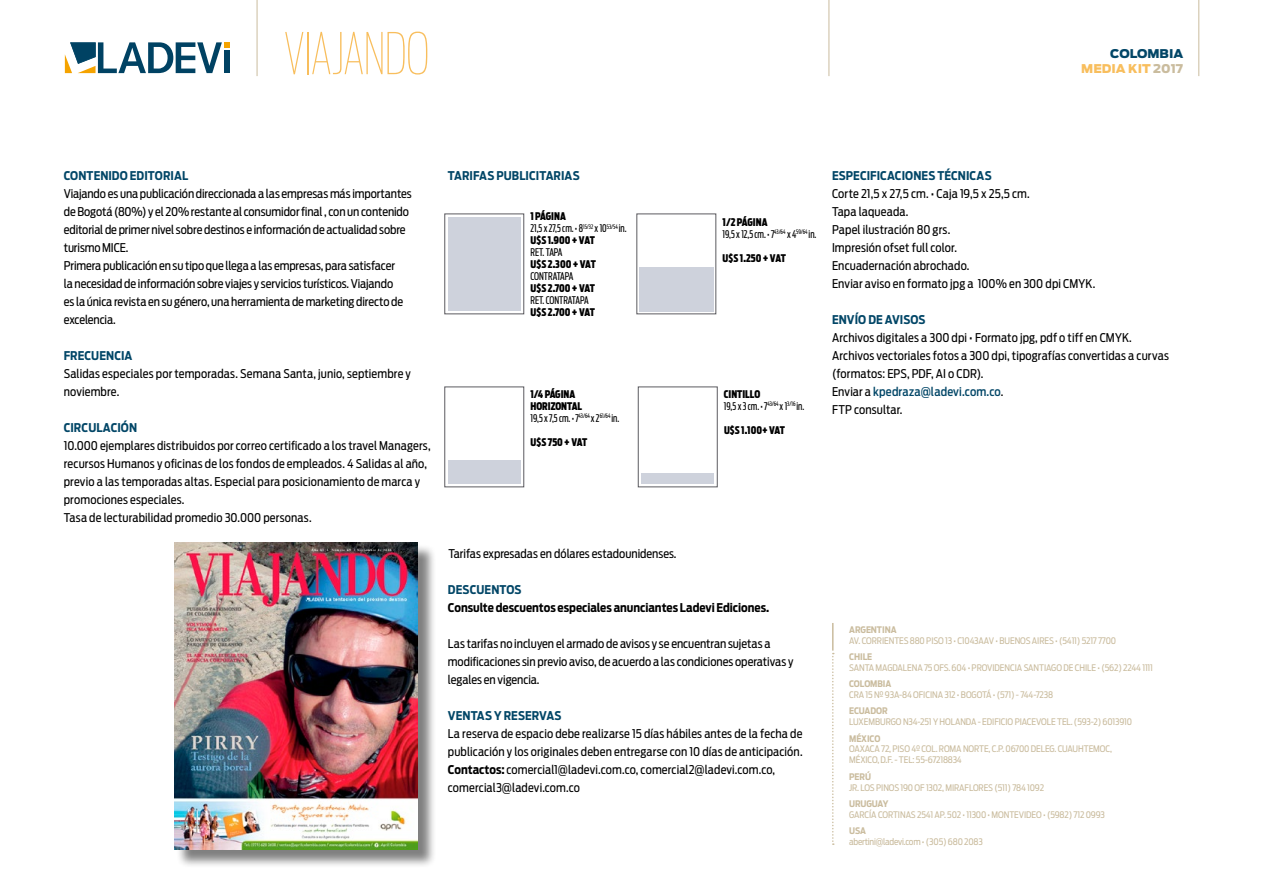
<style>
.page{position:relative;width:1263px;height:893px;background:#fff}
.page>*{position:absolute;margin:0;border:0;box-sizing:border-box;transform-origin:0 0}
.t1{font:100 57px "Antenna Extra Cond";letter-spacing:-.01em;color:#f8be5d}
.t2{font:12px/18px "Antenna Cond";letter-spacing:.005em;color:#000}
.t3{font:700 12px "Antenna Cond";letter-spacing:.005em;color:#024667}
.t4{font:700 12px "Antenna Cond";letter-spacing:-.005em;color:#000}
.t5{font:900 12px/15px "Antenna";color:#024667;text-align:right}
.t6{font:10.5px/12px "Antenna Extra Cond";color:#000}
.t7{font:900 10.5px/12px "Antenna Extra Cond";color:#000}
.t8{font:9px/10.8px "Antenna Cond";letter-spacing:-.015em;color:#cabc9e}
.t9{font:700 9px "Antenna Cond";letter-spacing:-.005em;color:#cabc9e}
.s1{color:#f8be5d}
.s2{color:#cabc9e}
.s3{font-weight:900}
.s4{font-weight:400}
.s5{font-weight:500;color:#024667}
.s6{font-weight:700}
</style>
<div class="page">
<div style="left:444px;top:214px;width:80px;height:100px;border:1px solid #5c5b60"></div>
<div style="left:448px;top:217px;width:72px;height:94px;background:#ced2dc"></div>
<div style="left:639px;top:268px;width:75px;height:44px;background:#ced2dc"></div>
<div style="left:636px;top:214px;width:80px;height:100px;border:1px solid #5c5b60"></div>
<div style="left:444px;top:387px;width:80px;height:100px;border:1px solid #5c5b60"></div>
<div style="left:448px;top:460px;width:73px;height:24px;background:#ced2dc"></div>
<div style="left:641px;top:473px;width:73px;height:11px;background:#ced2dc"></div>
<hr style="left:257px;top:0;width:1px;height:76px;background:#cabc9e">
<hr style="left:828px;top:0;width:1px;height:76px;background:#cabc9e">
<hr style="left:1198px;top:0;width:1px;height:76px;background:#cabc9e">
<svg style="left:65px;top:42px;width:165px;height:31px"></svg>
<svg style="left:832px;top:623px;width:2px;height:222px"></svg>
<div style="left:176px;top:544px;width:261px;height:324px;background:#000;opacity:.5"></div>
<img style="left:174px;top:542px;width:244px;height:307px">
<h1 class="t1" style="left:284px;top:22px;width:147px">VIAJANDO</h1>
<p class="t5" style="left:1081px;top:46px;width:104px">COLOMBIA<br><span class="s1">MEDIA KIT</span> <span class="s2">2017</span></p>
<p class="t3" style="left:64px;top:168px;width:126px">CONTENIDO EDITORIAL</p>
<p class="t2" style="left:64px;top:185px;width:349px">Viajando es una publicación direccionada a las empresas más importantes de Bogotá (80%) y el 20% restante al consumidor final , con un contenido editorial de primer nivel sobre destinos e información de actualidad sobre turismo MICE.<br>Primera publicación en su tipo que llega a las empresas, para satisfacer<br>la necesidad de información sobre viajes y servicios turísticos. Viajando<br>es la única revista en su género, una herramienta de marketing directo de excelencia.</p>
<p class="t3" style="left:64px;top:348px;width:70px">FRECUENCIA</p>
<p class="t2" style="left:64px;top:365px;width:349px">Salidas especiales por temporadas. Semana Santa, junio, septiembre y noviembre.</p>
<p class="t3" style="left:64px;top:420px;width:75px">CIRCULACIÓN</p>
<p class="t2" style="left:64px;top:437px;width:368px">10.000 ejemplares distribuidos por correo certificado a los travel Managers, recursos Humanos y oficinas de los fondos de empleados. 4 Salidas al año, previo a las temporadas altas. Especial para posicionamiento de marca y promociones especiales.<br>Tasa de lecturabilidad promedio 30.000 personas.</p>
<p class="t3" style="left:448px;top:168px;width:133px">TARIFAS PUBLICITARIAS</p>
<p class="t6" style="left:530px;top:210px;width:98px"><span class="s3">1 PÁGINA<br></span>21,5 x 27,5 cm. • 8<sup>15/32</sup> x 10<sup>53/54</sup> in.<br><span class="s3">U$S 1.900 + VAT</span></p>
<p class="t6" style="left:530px;top:246px;width:34px">RET. TAPA</p>
<p class="t7" style="left:530px;top:259px;width:67px">U$S 2.300 + VAT</p>
<p class="t6" style="left:530px;top:270px;width:44px">CONTRATAPA</p>
<p class="t7" style="left:530px;top:283px;width:66px">U$S 2.700 + VAT</p>
<p class="t6" style="left:530px;top:294px;width:60px">RET. CONTRATAPA</p>
<p class="t7" style="left:530px;top:307px;width:66px">U$S 2.700 + VAT</p>
<p class="t7" style="left:530px;top:388px;width:90px">1/4 PÁGINA<br>HORIZONTAL<br><span class="s4">19,5 x 7,5 cm. • 7</span><sup>43/64</sup> <span class="s4">x 2</span><sup>61/64</sup> <span class="s4">in.</span></p>
<p class="t7" style="left:530px;top:436px;width:58px">U$S 750 + VAT</p>
<p class="t6" style="left:722px;top:216px;width:95px"><span class="s3">1/2 PÁGINA<br></span>19,5 x 12,5 cm. • 7<sup>43/64</sup> x 4<sup>59/64</sup> in.</p>
<p class="t7" style="left:723px;top:252px;width:65px">U$S 1.250 + VAT</p>
<p class="t6" style="left:724px;top:388px;width:82px"><span class="s3">CINTILLO<br></span>19,5 x 3 cm. • 7<sup>43/64</sup> x 1<sup>3/16</sup> in.</p>
<p class="t7" style="left:724px;top:424px;width:63px">U$S 1.100+ VAT</p>
<p class="t3" style="left:832px;top:168px;width:161px">ESPECIFICACIONES TÉCNICAS</p>
<p class="t2" style="left:832px;top:185px;width:265px">Corte 21,5 x 27,5 cm. • Caja 19,5 x 25,5 cm.<br>Tapa laqueada.<br>Papel ilustración 80 grs.<br>Impresión ofset full color.<br>Encuadernación abrochado.<br>Enviar aviso en formato jpg a 100% en 300 dpi CMYK.</p>
<p class="t3" style="left:832px;top:312px;width:95px">ENVÍO DE AVISOS</p>
<p class="t2" style="left:832px;top:329px;width:338px">Archivos digitales a 300 dpi • Formato jpg, pdf o tiff en CMYK.<br>Archivos vectoriales fotos a 300 dpi, tipografías convertidas a curvas (formatos: EPS, PDF, AI o CDR).<br>Enviar a <span class="s5">kpedraza@ladevi.com.co</span>.<br>FTP consultar.</p>
<p class="t2" style="left:448px;top:545px;width:230px">Tarifas expresadas en dólares estadounidenses.</p>
<p class="t3" style="left:448px;top:582px;width:75px">DESCUENTOS</p>
<p class="t4" style="left:448px;top:600px;width:323px">Consulte descuentos especiales anunciantes Ladevi Ediciones.</p>
<p class="t2" style="left:448px;top:635px;width:347px">Las tarifas no incluyen el armado de avisos y se encuentran sujetas a modificaciones sin previo aviso, de acuerdo a las condiciones operativas y legales en vigencia.</p>
<p class="t3" style="left:448px;top:708px;width:115px">VENTAS Y RESERVAS</p>
<p class="t2" style="left:448px;top:725px;width:356px">La reserva de espacio debe realizarse 15 días hábiles antes de la fecha de publicación y los originales deben entregarse con 10 días de anticipación.<br><span class="s6">Contactos:</span> comercial1@ladevi.com.co, comercial2@ladevi.com.co, comercial3@ladevi.com.co</p>
<p class="t9" style="left:849px;top:624px;width:49px">ARGENTINA</p>
<p class="t8" style="left:849px;top:635px;width:269px">AV. CORRIENTES 880 PISO 13 • C1043AAV • BUENOS AIRES • (5411) 5217 7700</p>
<p class="t9" style="left:849px;top:651px;width:25px">CHILE</p>
<p class="t8" style="left:849px;top:662px;width:305px">SANTA MAGDALENA 75 OFS. 604 • PROVIDENCIA SANTIAGO DE CHILE • (562) 2244 1111</p>
<p class="t9" style="left:849px;top:678px;width:44px">COLOMBIA</p>
<p class="t8" style="left:849px;top:689px;width:206px">CRA 15 Nº 93A-84 OFICINA 312 • BOGOTÁ • (571) - 744-7238</p>
<p class="t9" style="left:849px;top:706px;width:40px">ECUADOR</p>
<p class="t8" style="left:849px;top:716px;width:285px">LUXEMBURGO N34-251 Y HOLANDA - EDIFICIO PIACEVOLE TEL. (593-2) 6013910</p>
<p class="t9" style="left:849px;top:733px;width:33px">MÉXICO</p>
<p class="t8" style="left:849px;top:744px;width:264px">OAXACA 72, PISO 4º COL. ROMA NORTE, C.P. 06700 DELEG. CUAUHTEMOC,<br>MÉXICO, D.F. - TEL: 55-67218834</p>
<p class="t9" style="left:849px;top:771px;width:23px">PERÚ</p>
<p class="t8" style="left:849px;top:782px;width:197px">JR. LOS PINOS 190 OF 1302, MIRAFLORES (511) 784 1092</p>
<p class="t9" style="left:849px;top:798px;width:41px">URUGUAY</p>
<p class="t8" style="left:849px;top:809px;width:257px">GARCÍA CORTINAS 2541 AP. 502 • 11300 • MONTEVIDEO • (5982) 712 0993</p>
<p class="t9" style="left:849px;top:825px;width:18px">USA</p>
<p class="t8" style="left:849px;top:836px;width:135px">abertini@ladevi.com • (305) 680 2083</p>
</div>
